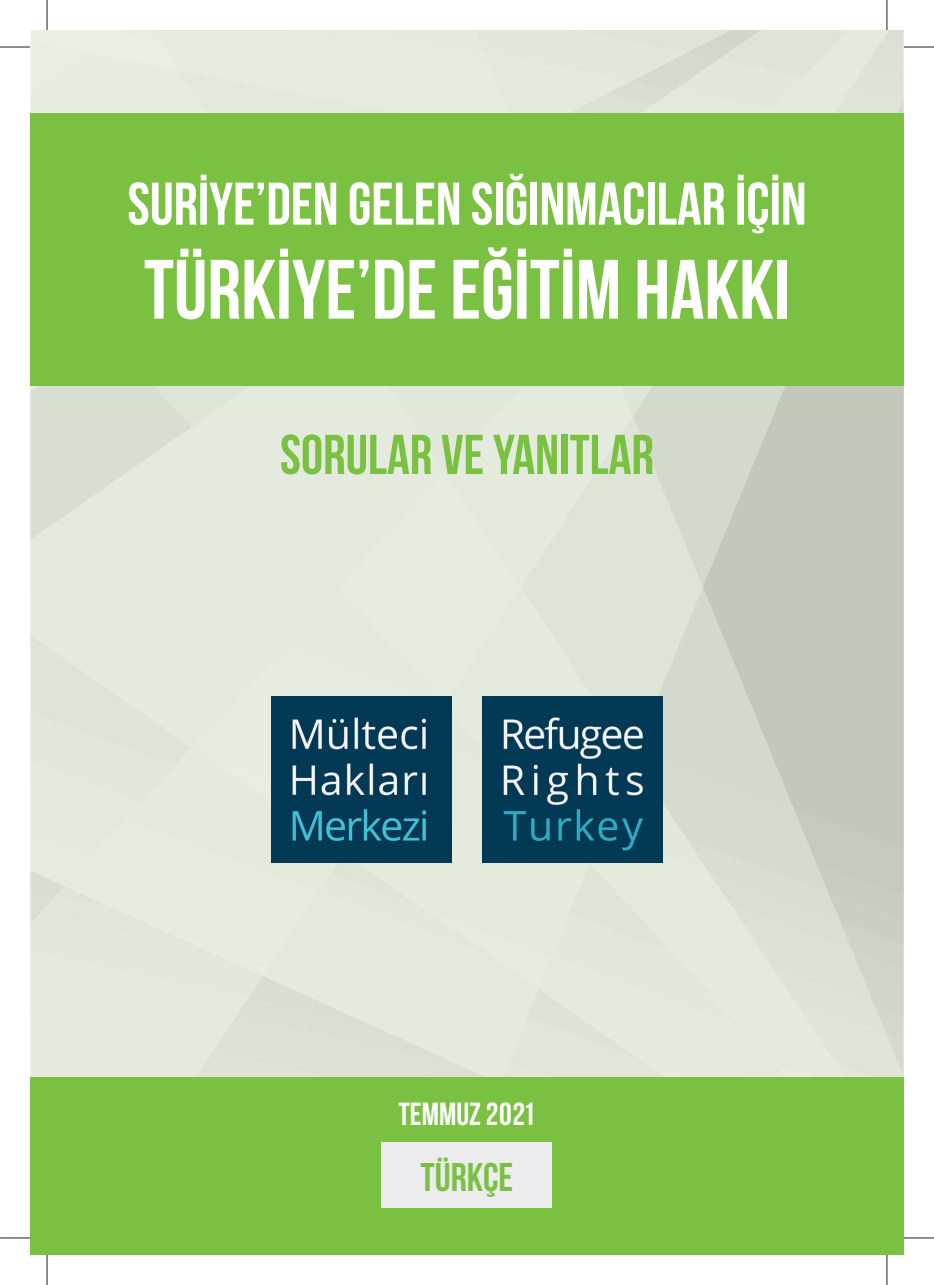
<style>
.page{position:relative;width:934px;height:1285px;background:#fff}
.page>*{position:absolute;margin:0;border:0;box-sizing:border-box;transform-origin:0 0}
.t1{font:700 84px "Bebas Neue";color:#fff}
.t2{font:700 60px "Bebas Neue";color:#fff}
.t3{font:700 56px "Bebas Neue";color:#7ac142}
.t4{font:700 40px "Bebas Neue";color:#7ac142}
.t5{font:32px "Bebas Neue";color:#fff}
</style>
<div class="page">
<img style="left:31px;top:30px;width:871px;height:1047px">
<div style="left:30px;top:113px;width:873px;height:272px;background:#7ac142"></div>
<div style="left:30px;top:1077px;width:873px;height:178px;background:#7ac142"></div>
<div style="left:381px;top:1142px;width:171px;height:66px;background:#ececee"></div>
<img style="left:482px;top:696px;width:180px;height:166px">
<img style="left:272px;top:696px;width:179px;height:166px">
<hr style="left:0;top:47px;width:30px;height:1px;background:#231f20">
<hr style="left:903px;top:47px;width:30px;height:1px;background:#231f20">
<hr style="left:0;top:1237px;width:30px;height:1px;background:#231f20">
<hr style="left:903px;top:1237px;width:30px;height:1px;background:#231f20">
<hr style="left:47px;top:0;width:1px;height:30px;background:#231f20">
<hr style="left:47px;top:1255px;width:1px;height:30px;background:#231f20">
<hr style="left:886px;top:0;width:1px;height:30px;background:#231f20">
<hr style="left:886px;top:1255px;width:1px;height:30px;background:#231f20">
<p class="t2" style="left:127px;top:169px;width:680px">SURİYE’DEN GELEN SIĞINMACILAR İÇİN</p>
<h1 class="t1" style="left:144px;top:240px;width:647px">TÜRKİYE’DE EĞİTİM HAKKI</h1>
<p class="t3" style="left:280px;top:422px;width:375px">SORULAR VE YANITLAR</p>
<p class="t5" style="left:398px;top:1095px;width:138px">TEMMUZ 2021</p>
<p class="t4" style="left:420px;top:1153px;width:94px">TÜRKÇE</p>
</div>
